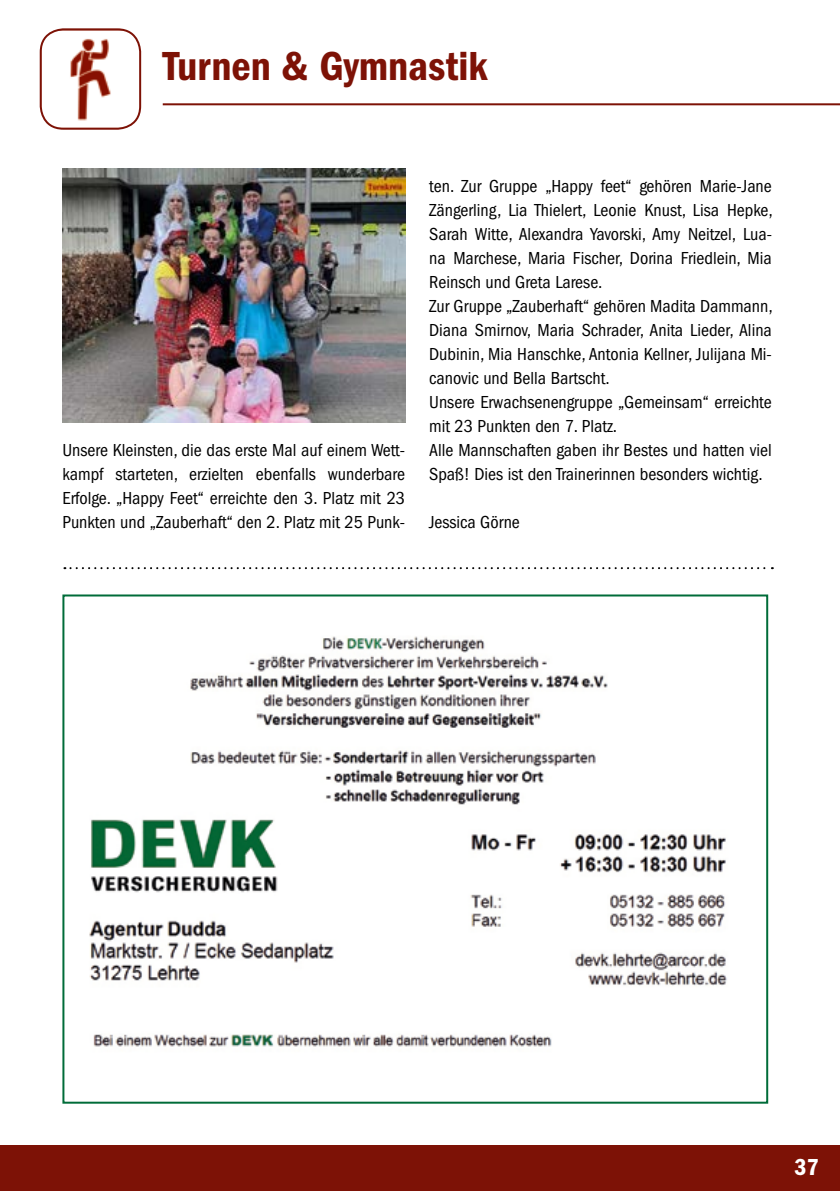
<style>
.page{position:relative;width:840px;height:1191px;background:#fff}
.page>*{position:absolute;margin:0;border:0;box-sizing:border-box;transform-origin:0 0}
.t1{font:600 condensed 42px "Franklin Gothic";color:#7d1206}
.t2{font:600 condensed 24px "Franklin Gothic";color:#fff}
.t3{font:condensed 18px/24px "Franklin Gothic";color:#000;text-align:justify}
</style>
<div class="page">
<hr style="left:163px;top:103px;width:676px;height:2px;background:#7d1206">
<img style="left:41px;top:29px;width:99px;height:100px">
<div style="left:40px;top:28px;width:101px;height:102px;border:2px solid #7d1206;border-radius:23px"></div>
<img style="left:89px;top:636px;width:638px;height:411px">
<div style="left:62px;top:594px;width:705px;height:509px;border:2px solid #006c39"></div>
<svg style="left:64px;top:567px;width:708px;height:2px"></svg>
<div style="left:0;top:1145px;width:839px;height:46px;background:#7d1206"></div>
<img style="left:62px;top:168px;width:343px;height:254px">
<h1 class="t1" style="left:163px;top:42px;width:326px">Turnen &amp; Gymnastik</h1>
<p class="t3" style="left:62px;top:438px;width:344px">Unsere Kleinsten, die das erste Mal auf einem Wett&shy;kampf starteten, erzielten ebenfalls wunderbare Erfolge. „Happy Feet“ erreichte den 3. Platz mit 23<br>Punkten und „Zauberhaft“ den 2. Platz mit 25 Punk-</p>
<p class="t3" style="left:429px;top:174px;width:345px;text-align:left">ten. Zur Gruppe „Happy feet“ gehören Marie-Jane Zängerling, Lia Thielert, Leonie Knust, Lisa Hepke, Sarah Witte, Alexandra Yavorski, Amy Neitzel, Lua&shy;na Marchese, Maria Fischer, Dorina Friedlein, Mia Reinsch und Greta Larese.<br>Zur Gruppe „Zauberhaft“ gehören Madita Dammann, Diana Smirnov, Maria Schrader, Anita Lieder, Alina Dubinin, Mia Hanschke, Antonia Kellner, Julijana Mi&shy;canovic und Bella Bartscht.<br>Unsere Erwachsenengruppe „Gemeinsam“ erreichte mit 23 Punkten den 7. Platz.<br>Alle Mannschaften gaben ihr Bestes und hatten viel Spaß! Dies ist den Trainerinnen besonders wichtig.</p>
<p class="t3" style="left:429px;top:510px;width:92px">Jessica Görne</p>
<h2 class="t2" style="left:794px;top:1153px;width:26px">37</h2>
<h2 class="t2" style="left:794px;top:1153px;width:26px">53</h2>
</div>
